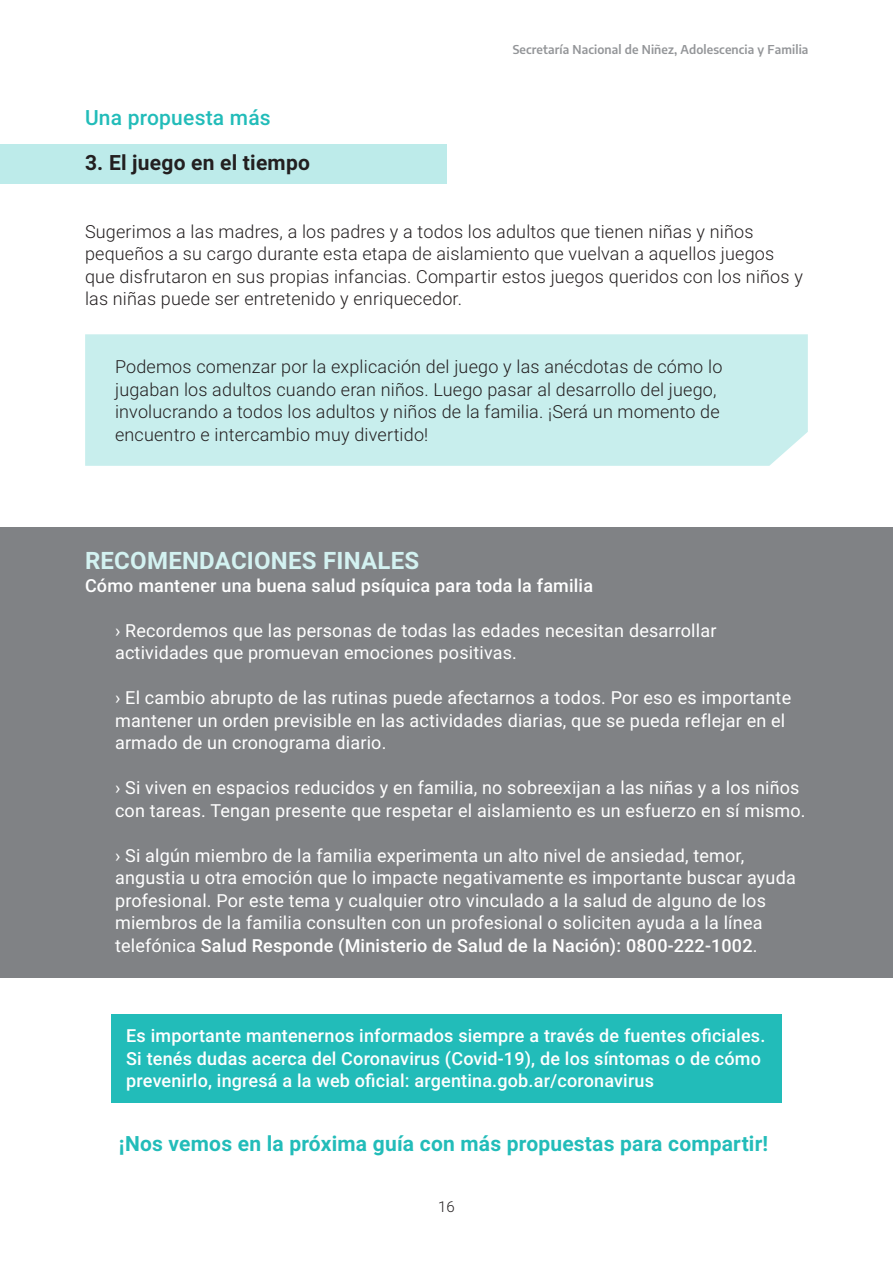
<style>
.page{position:relative;width:893px;height:1263px;background:#fff}
.page>*{position:absolute;margin:0;border:0;box-sizing:border-box;transform-origin:0 0}
.t1{font:700 24px "Roboto";letter-spacing:.01em;color:#d3f2f1}
.t2{font:700 21px "Roboto";letter-spacing:.01em;color:#22bcb9}
.t3{font:700 21px "Roboto";letter-spacing:.01em;color:#231f20}
.t4{font:500 21px "Roboto";letter-spacing:.01em;color:#22bcb9}
.t5{font:18px/22.5px "Roboto";letter-spacing:.01em;color:#fff}
.t6{font:300 18px/22.5px "Roboto";letter-spacing:.01em;color:#231f20}
.t7{font:500 18px/22.5px "Roboto";letter-spacing:.01em;color:#fff}
.t8{font:300 15px "Roboto";color:#231f20}
.t9{font:600 12px "Encode Sans";letter-spacing:.01em;color:#939598}
.s1{font-weight:500}
</style>
<div class="page">
<div style="left:0;top:527px;width:893px;height:451px;background:#808285"></div>
<div style="left:85px;top:334px;width:723px;height:132px;background:#c8eeed"></div>
<div style="left:0;top:144px;width:446px;height:40px;background:#bdebea"></div>
<div style="left:111px;top:1014px;width:670px;height:89px;background:#22bcb9"></div>
<p class="t4" style="left:85px;top:103px;width:187px">Una propuesta más</p>
<p class="t3" style="left:85px;top:148px;width:226px">3. El juego en el tiempo</p>
<p class="t9" style="left:513px;top:41px;width:297px">Secretaría Nacional de Niñez, Adolescencia y Familia</p>
<p class="t6" style="left:85px;top:220px;width:719px">Sugerimos a las madres, a los padres y a todos los adultos que tienen niñas y niños pequeños a su cargo durante esta etapa de aislamiento que vuelvan a aquellos juegos que disfrutaron en sus propias infancias. Compartir estos juegos queridos con los niños y las niñas puede ser entretenido y enriquecedor.</p>
<p class="t6" style="left:115px;top:355px;width:609px">Podemos comenzar por la explicación del juego y las anécdotas de cómo lo jugaban los adultos cuando eran niños. Luego pasar al desarrollo del juego, involucrando a todos los adultos y niños de la familia. ¡Será un momento de encuentro e intercambio muy divertido!</p>
<h1 class="t1" style="left:85px;top:544px;width:336px">RECOMENDACIONES FINALES</h1>
<p class="t7" style="left:85px;top:573px;width:510px">Cómo mantener una buena salud psíquica para toda la familia</p>
<p class="t5" style="left:115px;top:618px;width:603px">› Recordemos que las personas de todas las edades necesitan desarrollar actividades que promuevan emociones positivas.</p>
<p class="t5" style="left:115px;top:686px;width:678px">› El cambio abrupto de las rutinas puede afectarnos a todos. Por eso es importante mantener un orden previsible en las actividades diarias, que se pueda reflejar en el armado de un cronograma diario.</p>
<p class="t5" style="left:115px;top:776px;width:692px">› Si viven en espacios reducidos y en familia, no sobreexijan a las niñas y a los niños con tareas. Tengan presente que respetar el aislamiento es un esfuerzo en sí mismo.</p>
<p class="t5" style="left:115px;top:843px;width:682px">› Si algún miembro de la familia experimenta un alto nivel de ansiedad, temor, angustia u otra emoción que lo impacte negativamente es importante buscar ayuda profesional. Por este tema y cualquier otro vinculado a la salud de alguno de los miembros de la familia consulten con un profesional o soliciten ayuda a la línea telefónica <span class="s1">Salud Responde (Ministerio de Salud de la Nación): 0800-222-1002</span>.</p>
<p class="t7" style="left:126px;top:1024px;width:641px">Es importante mantenernos informados siempre a través de fuentes oficiales.<br>Si tenés dudas acerca del Coronavirus (Covid-19), de los síntomas o de cómo prevenirlo, ingresá a la web oficial: argentina.gob.ar/coronavirus</p>
<p class="t2" style="left:119px;top:1128px;width:651px">¡Nos vemos en la próxima guía con más propuestas para compartir!</p>
<p class="t8" style="left:438px;top:1196px;width:18px">16</p>
</div>
